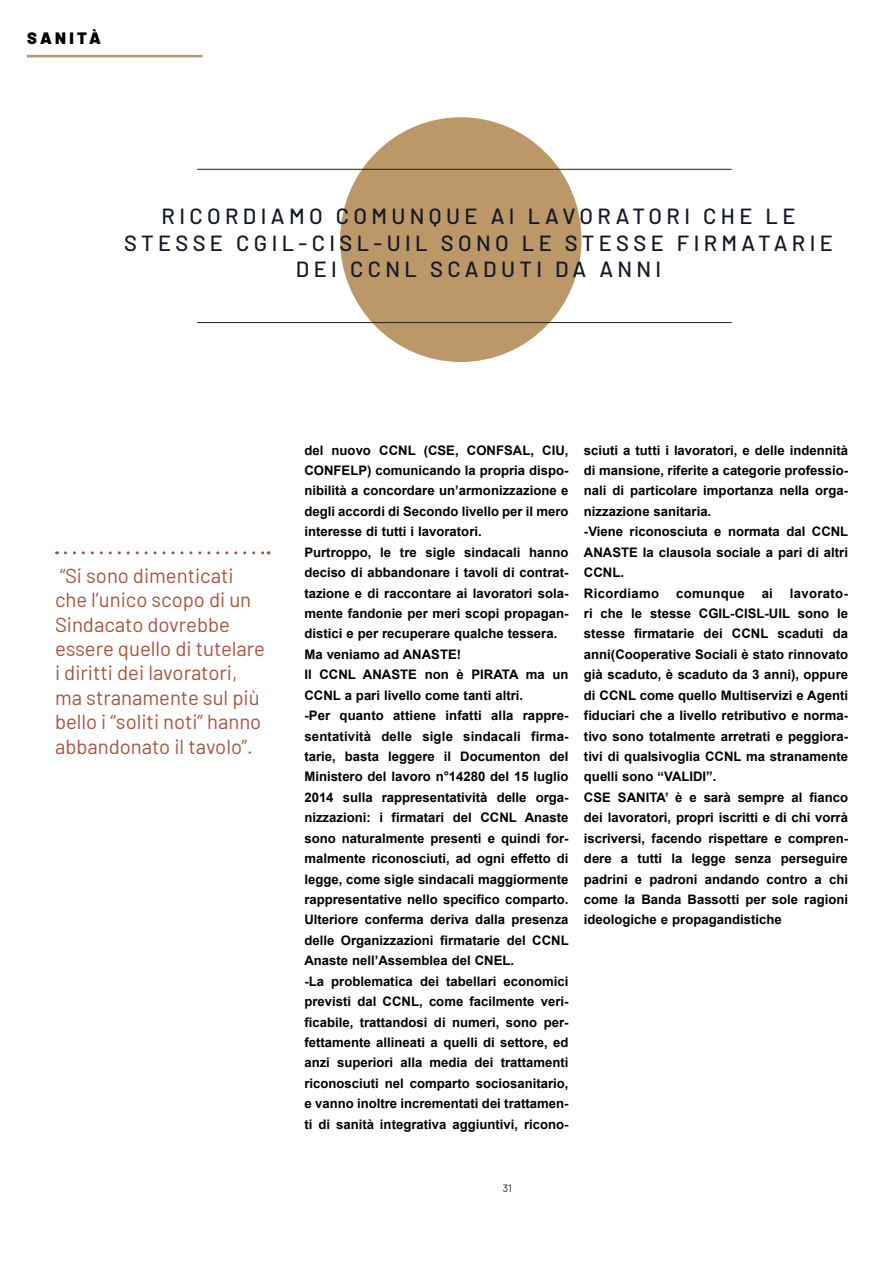
<style>
.page{position:relative;width:893px;height:1263px;background:#fff}
.page>*{position:absolute;margin:0;border:0;box-sizing:border-box;transform-origin:0 0}
.Intestazione_sezione{font:500 21.9px/26.2px "Barlow";letter-spacing:.2em;color:#121826;text-align:center}
.Citazione_fuori_dal{font:20.25px/24.5px "Barlow";color:#a7553f}
.Intestazione_sezione-2{font:900 16.5px "Barlow";letter-spacing:.2em;color:#000}
.Body_paragraph{font:700 13.2px/20.4px "Arial";color:#000;text-align:justify}
.Body_paragraph-2{font:700 13.2px "Arial";letter-spacing:.025em;color:#000}
.t1{font:10.5px "Barlow";color:#231f20}
</style>
<div class="page">
<div style="left:340px;top:117px;width:241px;height:245px;background:#bc9767;border-radius:50%"></div>
<hr style="left:197px;top:322px;width:535px;height:1px;background:#231f20">
<hr style="left:197px;top:169px;width:535px;height:1px;background:#231f20">
<hr style="left:27px;top:55px;width:175px;height:2px;background:#bc9767">
<svg style="left:65px;top:551px;width:204px;height:3px"></svg>
<p class="Intestazione_sezione-2" style="left:27px;top:25px;width:75px">SANITÀ</p>
<p class="Intestazione_sezione" style="left:124px;top:202px;width:710px">RICORDIAMO COMUNQUE AI LAVORATORI CHE LE<br>STESSE CGIL-CISL-UIL SONO LE STESSE FIRMATARIE<br>DEI CCNL SCADUTI DA ANNI</p>
<p class="Citazione_fuori_dal" style="left:55px;top:562px;width:212px">“Si sono dimenticati che l’unico scopo di un<br>Sindacato dovrebbe essere quello di tutelare i diritti dei lavoratori, ma stranamente sul più bello i “soliti noti” hanno abbandonato il tavolo”.</p>
<p class="Body_paragraph" style="left:304px;top:440px;width:266px">del nuovo CCNL (CSE, CONFSAL, CIU, CONFELP) comunicando la propria dispo&shy;nibilità a concordare un’armonizzazione e degli accordi di Secondo livello per il mero interesse di tutti i lavoratori.</p>
<p class="Body_paragraph" style="left:304px;top:542px;width:266px">Purtroppo, le tre sigle sindacali hanno deciso di abbandonare i tavoli di contrat&shy;tazione e di raccontare ai lavoratori sola&shy;mente fandonie per meri scopi propagan&shy;distici e per recuperare qualche tessera.</p>
<p class="Body_paragraph" style="left:304px;top:644px;width:158px">Ma veniamo ad ANASTE!</p>
<p class="Body_paragraph" style="left:304px;top:665px;width:266px">Il CCNL ANASTE non è PIRATA ma un<br>CCNL a pari livello come tanti altri.</p>
<p class="Body_paragraph" style="left:304px;top:705px;width:266px">-Per quanto attiene infatti alla rappre&shy;sentatività delle sigle sindacali firma&shy;tarie, basta leggere il Documenton del Ministero del lavoro n°14280 del 15 luglio 2014 sulla rappresentatività delle orga&shy;nizzazioni: i firmatari del CCNL Anaste sono naturalmente presenti e quindi for&shy;malmente riconosciuti, ad ogni effetto di legge, come sigle sindacali maggiormente rappresentative nello specifico comparto.<br>Ulteriore conferma deriva dalla presenza delle Organizzazioni firmatarie del CCNL Anaste nell’Assemblea del CNEL.</p>
<p class="Body_paragraph" style="left:304px;top:971px;width:266px">-La problematica dei tabellari economici previsti dal CCNL, come facilmente veri&shy;ficabile, trattandosi di numeri, sono per&shy;fettamente allineati a quelli di settore, ed anzi superiori alla media dei trattamenti riconosciuti nel comparto sociosanitario, e vanno inoltre incrementati dei trattamen&shy;ti di sanità integrativa aggiuntivi, ricono-</p>
<p class="Body_paragraph" style="left:584px;top:440px;width:266px">sciuti a tutti i lavoratori, e delle indennità di mansione, riferite a categorie professio&shy;nali di particolare importanza nella orga&shy;nizzazione sanitaria.</p>
<p class="Body_paragraph" style="left:584px;top:522px;width:266px">-Viene riconosciuta e normata dal CCNL ANASTE la clausola sociale a pari di altri CCNL.</p>
<p class="Body_paragraph-2" style="left:584px;top:584px;width:77px">Ricordiamo</p>
<p class="Body_paragraph-2" style="left:676px;top:584px;width:70px">comunque</p>
<p class="Body_paragraph" style="left:762px;top:583px;width:13px">ai</p>
<p class="Body_paragraph" style="left:584px;top:583px;width:266px;text-indent:206px">lavorato&shy;ri che le stesse CGIL-CISL-UIL sono le stesse firmatarie dei CCNL scaduti da anni(Cooperative Sociali è stato rinnovato già scaduto, è scaduto da 3 anni), oppure di CCNL come quello Multiservizi e Agenti fiduciari che a livello retributivo e norma&shy;tivo sono totalmente arretrati e peggiora&shy;tivi di qualsivoglia CCNL ma stranamente quelli sono “VALIDI”.</p>
<p class="Body_paragraph" style="left:584px;top:787px;width:266px">CSE SANITA’ è e sarà sempre al fianco dei lavoratori, propri iscritti e di chi vorrà iscriversi, facendo rispettare e compren&shy;dere a tutti la legge senza perseguire padrini e padroni andando contro a chi come la Banda Bassotti per sole ragioni ideologiche e propagandistiche</p>
<p class="t1" style="left:503px;top:1180px;width:11px">31</p>
</div>
